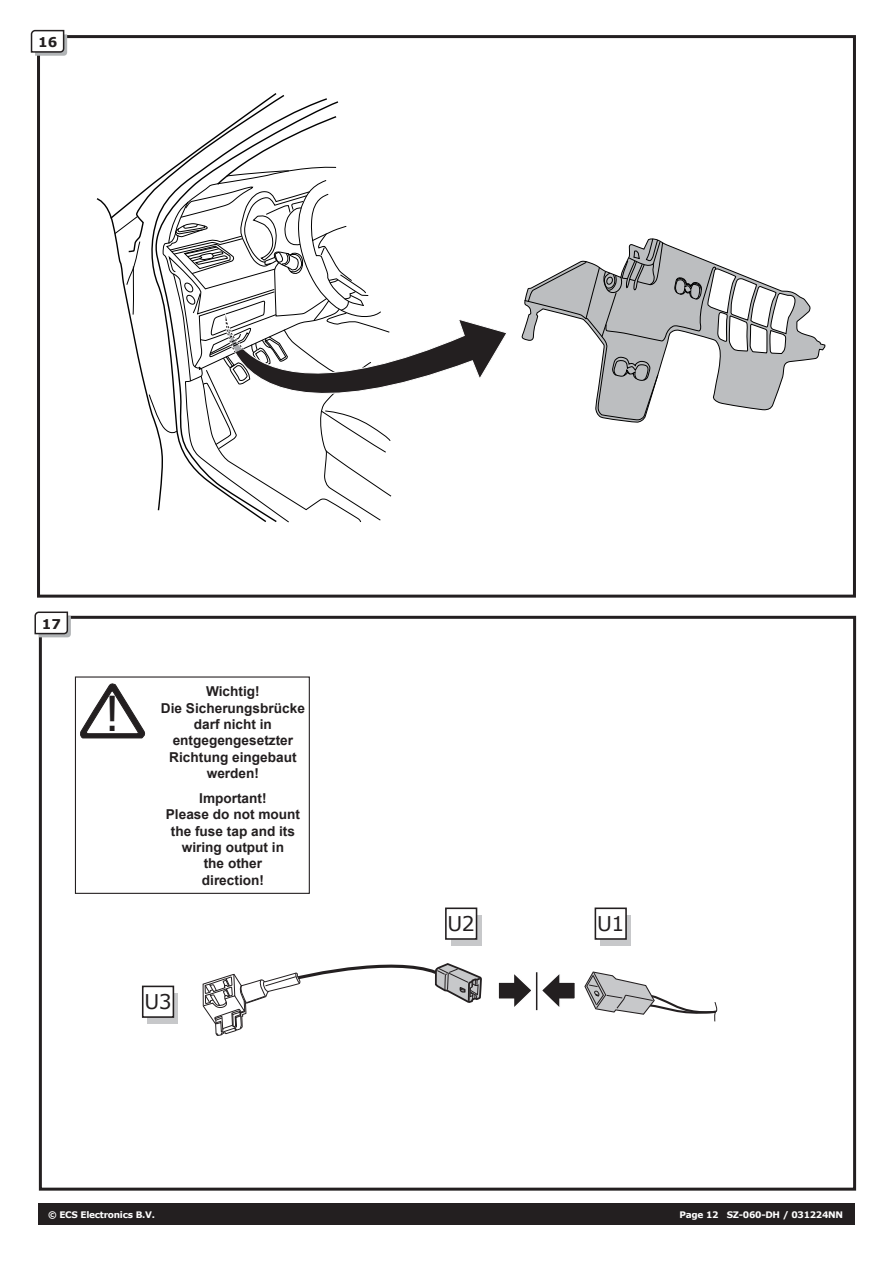
<style>
.page{position:relative;width:893px;height:1263px;background:#fff}
.page>*{position:absolute;margin:0;border:0;box-sizing:border-box;transform-origin:0 0}
.t1{font:48px "Verdana";color:#231f20}
.t2{font:20.25px "Verdana";color:#231f20}
.t3{font:700 13.65px/16.4px "Arial";color:#231f20;text-align:center}
.t4{font:700 13.5px "Verdana";color:#231f20}
.t5{font:700 9px "Verdana";letter-spacing:-.03em;color:#fff}
</style>
<div class="page">
<div style="left:75px;top:676px;width:235px;height:218px;border:1px solid #231f20"></div>
<svg style="left:80px;top:683px;width:66px;height:56px"></svg>
<div style="left:600px;top:915px;width:31px;height:31px;background:#c7c8ca"></div>
<div style="left:595px;top:907px;width:32px;height:33px;background:#fff;border:2px solid #231f20"></div>
<svg style="left:451px;top:915px;width:30px;height:26px"></svg>
<div style="left:445px;top:907px;width:32px;height:33px;background:#fff;border:2px solid #231f20"></div>
<div style="left:148px;top:993px;width:30px;height:31px;background:#c7c8ca"></div>
<div style="left:142px;top:985px;width:32px;height:33px;background:#fff;border:2px solid #231f20"></div>
<svg style="left:202px;top:941px;width:280px;height:95px"></svg>
<svg style="left:498px;top:974px;width:77px;height:37px"></svg>
<svg style="left:534px;top:972px;width:5px;height:38px"></svg>
<hr style="left:536px;top:972px;width:1px;height:38px;background:#231f20">
<svg style="left:584px;top:971px;width:134px;height:51px"></svg>
<svg style="left:522px;top:293px;width:303px;height:129px"></svg>
<svg style="left:524px;top:238px;width:272px;height:182px"></svg>
<div style="left:38px;top:1203px;width:817px;height:21px;background:#231f20"></div>
<div style="left:39px;top:616px;width:817px;height:574px;border:3px solid #231f20"></div>
<svg style="left:34px;top:611px;width:37px;height:26px"></svg>
<div style="left:37px;top:35px;width:819px;height:563px;border:3px solid #231f20"></div>
<svg style="left:30px;top:29px;width:37px;height:27px"></svg>
<svg style="left:96px;top:93px;width:410px;height:430px"></svg>
<p class="t4" style="left:38px;top:33px;width:21px">16</p>
<p class="t4" style="left:42px;top:614px;width:21px">17</p>
<h1 class="t1" style="left:103px;top:681px;width:20px">!</h1>
<p class="t3" style="left:161px;top:683px;width:145px">Wichtig!<br>Die Sicherungsbrücke darf nicht in entgegengesetzter<br>Richtung eingebaut werden!</p>
<p class="t3" style="left:166px;top:790px;width:136px">Important!<br>Please do not mount the fuse tap and its wiring output in<br>the other<br>direction!</p>
<h2 class="t2" style="left:144px;top:988px;width:29px">U3</h2>
<h2 class="t2" style="left:448px;top:910px;width:29px">U2</h2>
<h2 class="t2" style="left:597px;top:910px;width:29px">U1</h2>
<p class="t5" style="left:48px;top:1208px;width:108px">© ECS Electronics B.V.</p>
<p class="t5" style="left:679px;top:1208px;width:165px">Page 12 SZ-060-DH / 031224NN</p>
</div>
